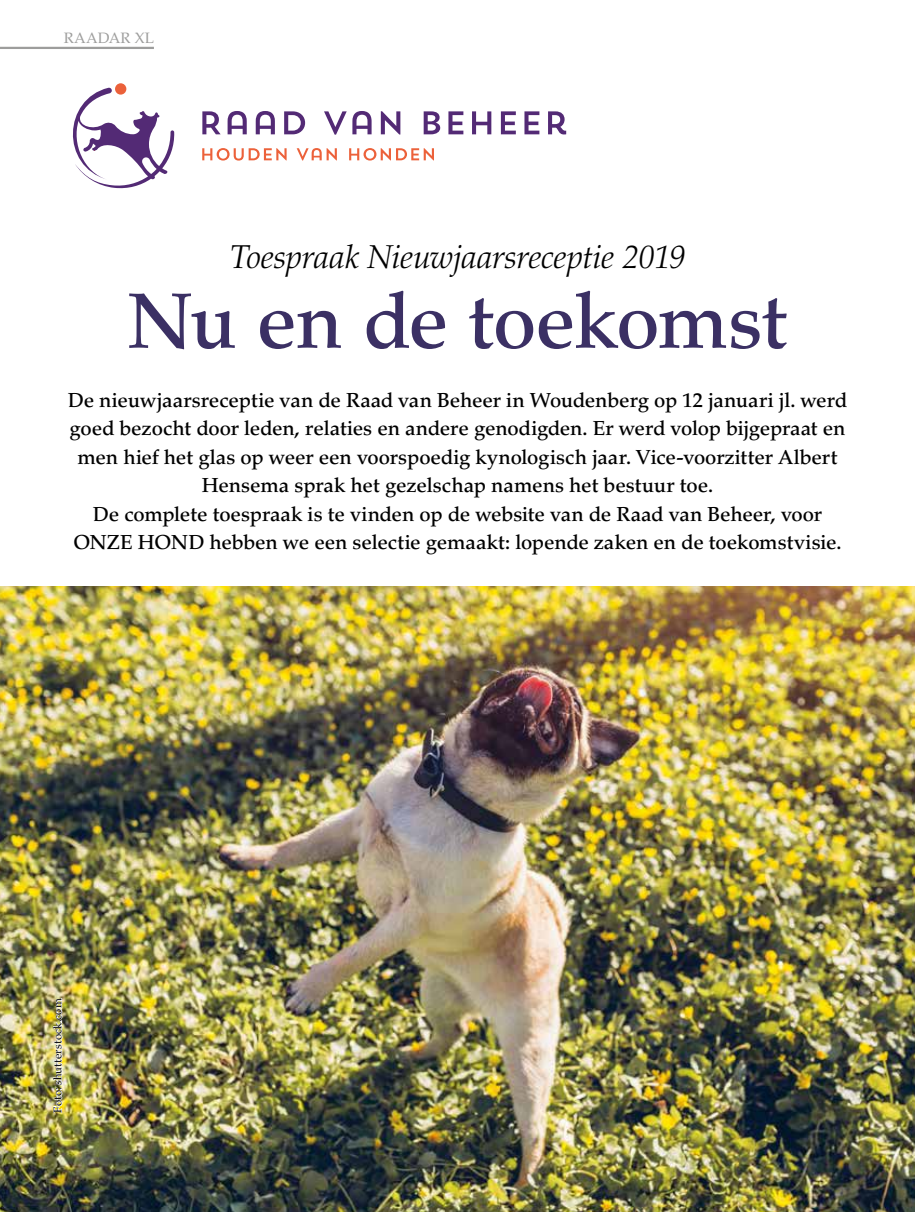
<style>
.page{position:relative;width:915px;height:1212px;background:#fff}
.page>*{position:absolute;margin:0;border:0;box-sizing:border-box;transform-origin:0 0}
.t1{font:500 78px "Palatino LT Std";letter-spacing:-.02em;color:#3b3064}
.t2{font:italic 300 33px "Palatino LT Std";letter-spacing:-.005em;color:#000}
.t3{font:500 20.25px/28.5px "Palatino LT Std";letter-spacing:-.01em;color:#000;text-align:center}
.t4{font:15px "Palatino LT Std";letter-spacing:.015em;color:#9d9d9c}
.t5{font:11.25px "Palatino LT Std";letter-spacing:.005em;color:#000}
</style>
<div class="page">
<svg style="left:202px;top:111px;width:18px;height:23px"></svg>
<svg style="left:227px;top:111px;width:20px;height:23px"></svg>
<svg style="left:256px;top:111px;width:19px;height:23px"></svg>
<svg style="left:284px;top:111px;width:21px;height:23px"></svg>
<svg style="left:324px;top:111px;width:22px;height:24px"></svg>
<svg style="left:352px;top:111px;width:19px;height:23px"></svg>
<svg style="left:380px;top:111px;width:20px;height:23px"></svg>
<svg style="left:423px;top:111px;width:17px;height:23px"></svg>
<svg style="left:448px;top:111px;width:15px;height:23px"></svg>
<svg style="left:472px;top:111px;width:19px;height:23px"></svg>
<svg style="left:500px;top:111px;width:15px;height:23px"></svg>
<svg style="left:524px;top:111px;width:15px;height:23px"></svg>
<svg style="left:548px;top:111px;width:18px;height:23px"></svg>
<svg style="left:202px;top:148px;width:84px;height:13px"></svg>
<svg style="left:296px;top:148px;width:41px;height:12px"></svg>
<svg style="left:349px;top:148px;width:85px;height:13px"></svg>
<svg style="left:72px;top:88px;width:102px;height:101px"></svg>
<div style="left:115px;top:83px;width:11px;height:12px;background:#eb613a;border-radius:50%"></div>
<hr style="left:0;top:47px;width:154px;height:2px;background:#9d9d9c">
<img style="left:0;top:586px;width:914px;height:626px">
<svg style="left:53px;top:998px;width:10px;height:115px"></svg>
<p class="t4" style="left:64px;top:29px;width:92px">RAADAR XL</p>
<h2 class="t2" style="left:229px;top:237px;width:457px">Toespraak Nieuwjaarsreceptie 2019</h2>
<h1 class="t1" style="left:127px;top:275px;width:661px">Nu en de toekomst</h1>
<p class="t3" style="left:68px;top:386px;width:780px">De nieuwjaarsreceptie van de Raad van Beheer in Woudenberg op 12 januari jl. werd goed bezocht door leden, relaties en andere genodigden. Er werd volop bijgepraat en men hief het glas op weer een voorspoedig kynologisch jaar. Vice-voorzitter Albert Hensema sprak het gezelschap namens het bestuur toe.<br>De complete toespraak is te vinden op de website van de Raad van Beheer, voor ONZE HOND hebben we een selectie gemaakt: lopende zaken en de toekomstvisie.</p>
<p class="t5" style="left:51px;top:1112px;width:116px;rotate:-90deg">Foto: shutterstock.com</p>
</div>
